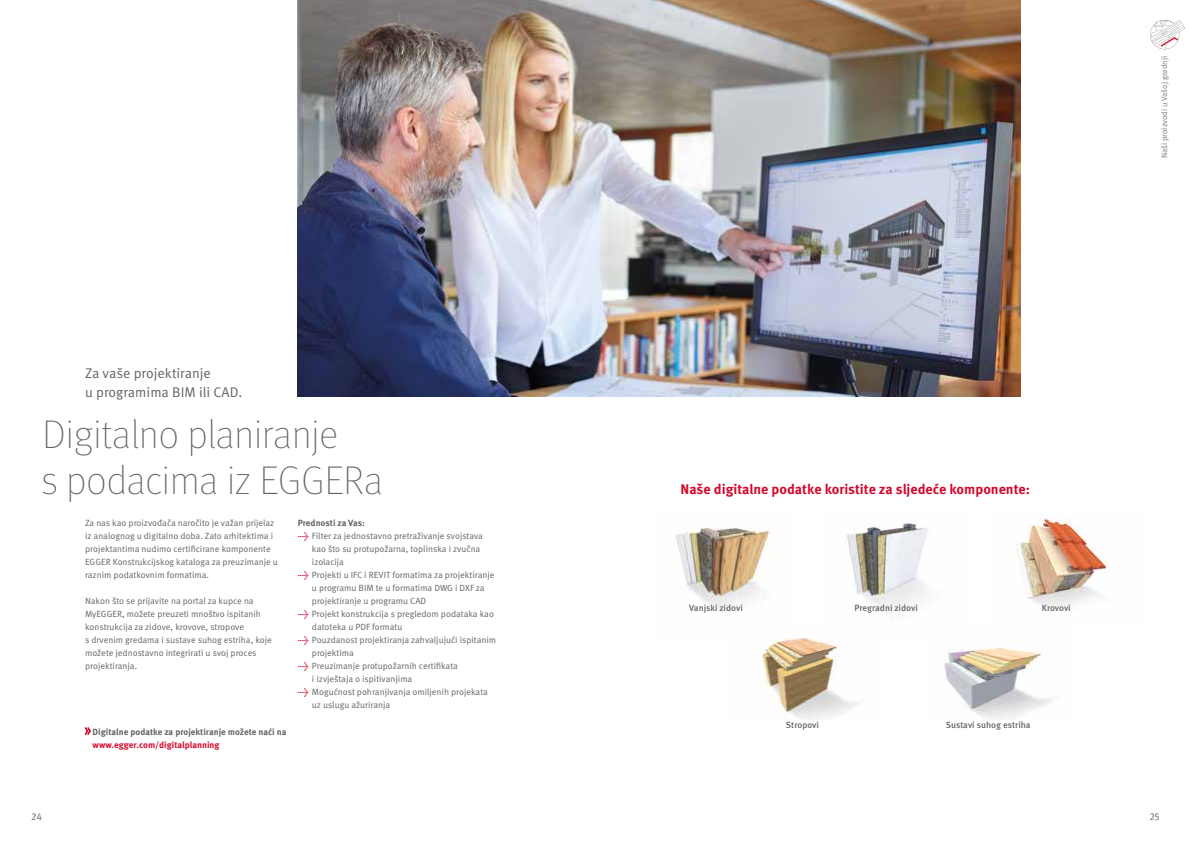
<style>
.page{position:relative;width:1191px;height:842px;background:#fff}
.page>*{position:absolute;margin:0;border:0;box-sizing:border-box;transform-origin:0 0}
.t1{font:100 40px/45.5px "Meta Pro";color:#636362}
.t2{font:700 14px "Meta Pro";color:#d4082c}
.t3{font:14px/19px "Meta Pro";color:#636362}
.t4{font:10px "Meta Pro Norm";color:#636362}
.t5{font:9px/13px "Meta Pro Norm";color:#636362}
.t6{font:700 9px "Meta Pro";color:#636362}
.t7{font:500 9px "Meta Pro";letter-spacing:-.005em;color:#636362}
.t8{font:700 9px "Meta Pro";color:#d4082c}
.t9{font:500 9px "Meta Pro";letter-spacing:-.005em;color:#636362}
.t10{font:8px "Meta Pro Norm";color:#7b7b7a}
.s1{font-family:"Meta Pro";font-weight:500;color:#d4082c}
</style>
<div class="page">
<svg style="left:1150px;top:20px;width:35px;height:29px"></svg>
<img style="left:676px;top:527px;width:95px;height:84px">
<img style="left:758px;top:638px;width:102px;height:81px">
<img style="left:847px;top:520px;width:81px;height:90px">
<img style="left:943px;top:642px;width:109px;height:77px">
<img style="left:1016px;top:511px;width:95px;height:96px">
<img style="left:298px;top:0;width:722px;height:396px">
<svg style="left:85px;top:727px;width:6px;height:8px"></svg>
<h2 class="t3" style="left:85px;top:364px;width:159px">Za vaše projektiranje<br>u programima BIM ili CAD.</h2>
<h1 class="t1" style="left:42px;top:411px;width:342px">Digitalno planiranje<br>s podacima iz EGGERa</h1>
<p class="t5" style="left:85px;top:516px;width:194px">Za nas kao proizvođača naročito je važan prijelaz iz analognog u digitalno doba. Zato arhitektima i projektantima nudimo certificirane komponente EGGER Konstrukcijskog kataloga za preuzimanje u raznim podatkovnim formatima.</p>
<p class="t5" style="left:85px;top:594px;width:188px">Nakon što se prijavite na portal za kupce na MyEGGER, možete preuzeti mnoštvo ispitanih konstrukcija za zidove, krovove, stropove<br>s drvenim gredama i sustave suhog estriha, koje možete jednostavno integrirati u svoj proces projektiranja.</p>
<p class="t6" style="left:93px;top:724px;width:195px">Digitalne podatke za projektiranje možete naći na</p>
<p class="t8" style="left:93px;top:737px;width:128px">www.egger.com/digitalplanning</p>
<p class="t6" style="left:298px;top:516px;width:69px">Prednosti za Vas:</p>
<p class="t5" style="left:312px;top:529px;width:173px;text-indent:-14px"><span class="s1">→</span> Filter za jednostavno pretraživanje svojstava kao što su protupožarna, toplinska i zvučna izolacija</p>
<p class="t5" style="left:312px;top:568px;width:184px;text-indent:-14px"><span class="s1">→</span> Projekti u IFC i REVIT formatima za projektiranje u programu BIM te u formatima DWG i DXF za projektiranje u programu CAD</p>
<p class="t5" style="left:312px;top:607px;width:183px;text-indent:-14px"><span class="s1">→</span> Projekt konstrukcija s pregledom podataka kao datoteka u PDF formatu</p>
<p class="t5" style="left:312px;top:633px;width:186px;text-indent:-14px"><span class="s1">→</span> Pouzdanost projektiranja zahvaljujući ispitanim projektima</p>
<p class="t5" style="left:312px;top:659px;width:147px;text-indent:-14px"><span class="s1">→</span> Preuzimanje protupožarnih certifikata i izvještaja o ispitivanjima</p>
<p class="t5" style="left:312px;top:685px;width:177px;text-indent:-14px"><span class="s1">→</span> Mogućnost pohranjivanja omiljenih projekata uz uslugu ažuriranja</p>
<p class="t10" style="left:1158px;top:158px;width:104px;rotate:-90deg">Naši proizvodi u Vašoj gradnji</p>
<h2 class="t2" style="left:680px;top:478px;width:351px">Naše digitalne podatke koristite za sljedeće komponente:</h2>
<p class="t9" style="left:689px;top:601px;width:55px">Vanjski zidovi</p>
<p class="t7" style="left:854px;top:602px;width:65px">Pregradni zidovi</p>
<p class="t7" style="left:1041px;top:602px;width:31px">Krovovi</p>
<p class="t7" style="left:786px;top:719px;width:35px">Stropovi</p>
<p class="t7" style="left:945px;top:719px;width:86px">Sustavi suhog estriha</p>
<p class="t4" style="left:31px;top:809px;width:12px">24</p>
<p class="t4" style="left:1149px;top:809px;width:12px">25</p>
</div>
